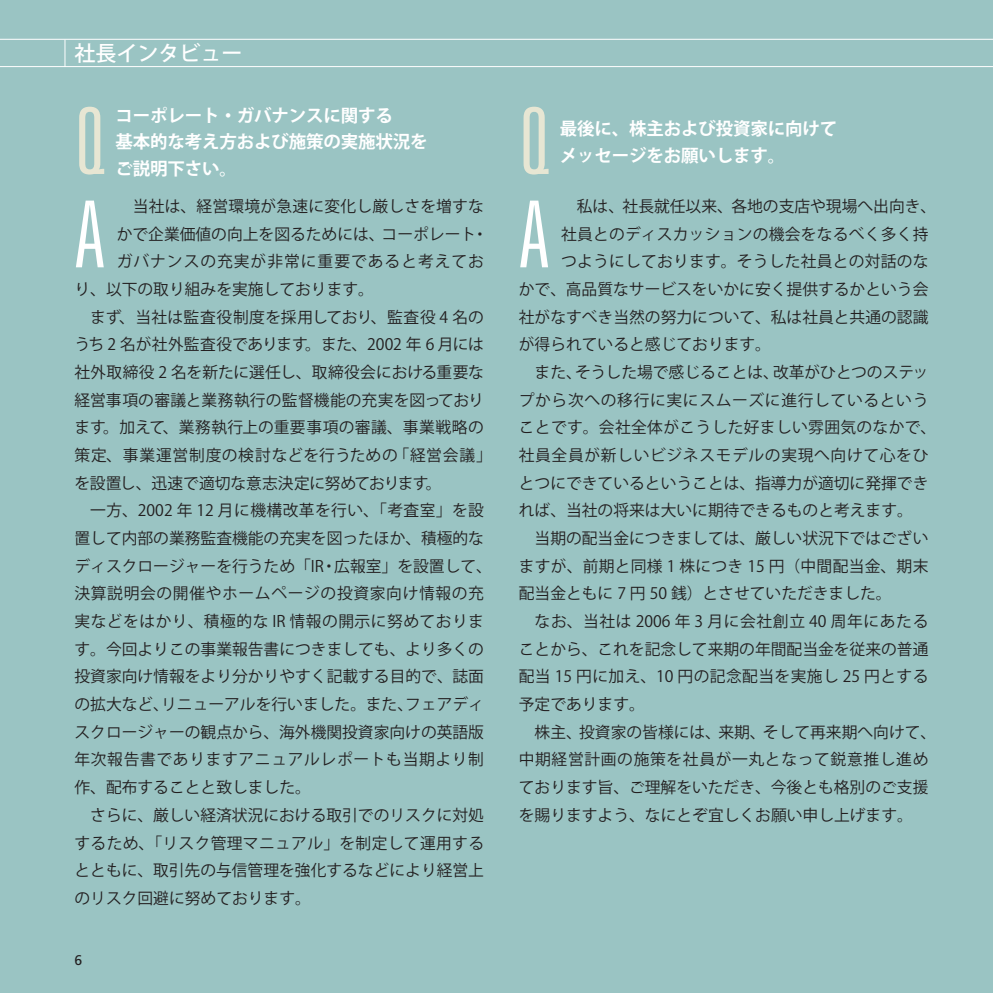
<style>
.page{position:relative;width:993px;height:993px;background:#fff}
.page>*{position:absolute;margin:0;border:0;box-sizing:border-box;transform-origin:0 0}
.t1{font:300 ultra-condensed 92.4px "Univers";color:#fff}
.t2{font:300 ultra-condensed 92.4px "Univers";color:#e7e6d3}
.t3{font:21px "Koz Go Std Medium 90 pv RKSJ H";color:#fff}
.t4{font:17.5px/26.2px "Koz Go Std Bold 90 pv RKSJ H";letter-spacing:-.01em;color:#fff}
.t5{font:15.75px "Koz Go Std Regular 90 pv RKSJ H";color:#231f20}
.t6{font:15.75px "Koz Go Std Regular 90 pv RKSJ H";letter-spacing:.04em;color:#231f20}
.t7{font:15.75px "Koz Go Std Regular 90 pv RKSJ H";letter-spacing:.02em;color:#231f20}
.t8{font:15.75px "Koz Go Std Regular 90 pv RKSJ H";letter-spacing:.025em;color:#231f20}
.t9{font:15.75px "Koz Go Std Regular 90 pv RKSJ H";letter-spacing:.03em;color:#231f20}
.t10{font:15.75px "Koz Go Std Regular 90 pv RKSJ H";letter-spacing:.06em;color:#231f20}
.t11{font:14px "Frutiger";color:#231f20}
</style>
<div class="page">
<div style="left:0;top:0;width:992px;height:992px;background:#9ac4c3"></div>
<svg style="left:64px;top:40px;width:1px;height:26px"></svg>
<hr style="left:0;top:39px;width:992px;height:1px;background:#fff">
<hr style="left:0;top:66px;width:992px;height:1px;background:#fff">
<h2 class="t3" style="left:74px;top:46px;width:169px">社長インタビュー</h2>
<h1 class="t2" style="left:74px;top:107px;width:32px">Q</h1>
<p class="t4" style="left:115px;top:105px;width:314px">コーポレート・ガバナンスに関する<br>基本的な考え方および施策の実施状況をご説明下さい。</p>
<h1 class="t2" style="left:518px;top:107px;width:32px">Q</h1>
<p class="t4" style="left:559px;top:118px;width:279px">最後に、株主および投資家に向けてメッセージをお願いします。</p>
<h1 class="t1" style="left:74px;top:200px;width:32px">A</h1>
<p class="t5" style="left:133px;top:200px;width:353px">当社は、経営環境が急速に変化し厳しさを増すな</p>
<p class="t5" style="left:117px;top:228px;width:372px">かで企業価値の向上を図るためには、コーポレート・</p>
<p class="t10" style="left:117px;top:255px;width:369px">ガバナンスの充実が非常に重要であると考えてお</p>
<p class="t5" style="left:74px;top:283px;width:301px">り、以下の取り組みを実施しております。</p>
<p class="t5" style="left:90px;top:311px;width:395px">まず、当社は監査役制度を採用しており、監査役 4 名の</p>
<p class="t5" style="left:74px;top:338px;width:411px">うち 2 名が社外監査役であります。また、2002 年 6 月には</p>
<p class="t5" style="left:74px;top:366px;width:411px">社外取締役 2 名を新たに選任し、取締役会における重要な</p>
<p class="t5" style="left:74px;top:394px;width:411px">経営事項の審議と業務執行の監督機能の充実を図っており</p>
<p class="t9" style="left:74px;top:421px;width:411px">ます。加えて、業務執行上の重要事項の審議、事業戦略の</p>
<p class="t6" style="left:74px;top:449px;width:419px">策定、事業運営制度の検討などを行うための「経営会議」</p>
<p class="t5" style="left:74px;top:476px;width:368px">を設置し、迅速で適切な意志決定に努めております。</p>
<p class="t8" style="left:90px;top:504px;width:395px">一方、2002 年 12 月に機構改革を行い、「考査室」を設</p>
<p class="t5" style="left:74px;top:532px;width:411px">置して内部の業務監査機能の充実を図ったほか、積極的な</p>
<p class="t5" style="left:74px;top:559px;width:419px">ディスクロージャーを行うため「IR・広報室」を設置して、</p>
<p class="t6" style="left:74px;top:587px;width:411px">決算説明会の開催やホームページの投資家向け情報の充</p>
<p class="t9" style="left:74px;top:615px;width:411px">実などをはかり、積極的な IR 情報の開示に努めておりま</p>
<p class="t5" style="left:74px;top:642px;width:411px">す。今回よりこの事業報告書につきましても、より多くの</p>
<p class="t5" style="left:74px;top:670px;width:411px">投資家向け情報をより分かりやすく記載する目的で、誌面</p>
<p class="t5" style="left:74px;top:698px;width:411px">の拡大など、リニューアルを行いました。また、フェアディ</p>
<p class="t5" style="left:74px;top:725px;width:411px">スクロージャーの観点から、海外機関投資家向けの英語版</p>
<p class="t6" style="left:74px;top:753px;width:411px">年次報告書でありますアニュアルレポートも当期より制</p>
<p class="t5" style="left:74px;top:781px;width:238px">作、配布することと致しました。</p>
<p class="t5" style="left:90px;top:808px;width:395px">さらに、厳しい経済状況における取引でのリスクに対処</p>
<p class="t7" style="left:74px;top:836px;width:411px">するため、「リスク管理マニュアル」を制定して運用する</p>
<p class="t5" style="left:74px;top:864px;width:411px">とともに、取引先の与信管理を強化するなどにより経営上</p>
<p class="t5" style="left:74px;top:891px;width:238px">のリスク回避に努めております。</p>
<p class="t11" style="left:74px;top:953px;width:9px">6</p>
<h1 class="t1" style="left:518px;top:200px;width:32px">A</h1>
<p class="t5" style="left:576px;top:200px;width:361px">私は、社長就任以来、各地の支店や現場へ出向き、</p>
<p class="t5" style="left:561px;top:228px;width:369px">社員とのディスカッションの機会をなるべく多く持</p>
<p class="t5" style="left:561px;top:255px;width:369px">つようにしております。そうした社員との対話のな</p>
<p class="t5" style="left:518px;top:283px;width:411px">かで、高品質なサービスをいかに安く提供するかという会</p>
<p class="t5" style="left:518px;top:311px;width:411px">社がなすべき当然の努力について、私は社員と共通の認識</p>
<p class="t5" style="left:518px;top:338px;width:253px">が得られていると感じております。</p>
<p class="t5" style="left:534px;top:366px;width:395px">また、そうした場で感じることは、改革がひとつのステッ</p>
<p class="t6" style="left:518px;top:394px;width:411px">プから次への移行に実にスムーズに進行しているという</p>
<p class="t7" style="left:518px;top:421px;width:419px">ことです。会社全体がこうした好ましい雰囲気のなかで、</p>
<p class="t6" style="left:518px;top:449px;width:411px">社員全員が新しいビジネスモデルの実現へ向けて心をひ</p>
<p class="t5" style="left:518px;top:476px;width:411px">とつにできているということは、指導力が適切に発揮でき</p>
<p class="t5" style="left:518px;top:504px;width:395px">れば、当社の将来は大いに期待できるものと考えます。</p>
<p class="t5" style="left:534px;top:532px;width:395px">当期の配当金につきましては、厳しい状況下ではござい</p>
<p class="t7" style="left:518px;top:559px;width:411px">ますが、前期と同様 1 株につき 15 円（中間配当金、期末</p>
<p class="t5" style="left:518px;top:587px;width:374px">配当金ともに 7 円 50 銭）とさせていただきました。</p>
<p class="t6" style="left:534px;top:615px;width:395px">なお、当社は 2006 年 3 月に会社創立 40 周年にあたる</p>
<p class="t5" style="left:518px;top:642px;width:411px">ことから、これを記念して来期の年間配当金を従来の普通</p>
<p class="t8" style="left:518px;top:670px;width:411px">配当 15 円に加え、10 円の記念配当を実施し 25 円とする</p>
<p class="t5" style="left:518px;top:698px;width:127px">予定であります。</p>
<p class="t5" style="left:534px;top:725px;width:403px">株主、投資家の皆様には、来期、そして再来期へ向けて、</p>
<p class="t6" style="left:518px;top:753px;width:411px">中期経営計画の施策を社員が一丸となって鋭意推し進め</p>
<p class="t5" style="left:518px;top:781px;width:411px">ております旨、ご理解をいただき、今後とも格別のご支援</p>
<p class="t5" style="left:518px;top:808px;width:395px">を賜りますよう、なにとぞ宜しくお願い申し上げます。</p>
</div>
